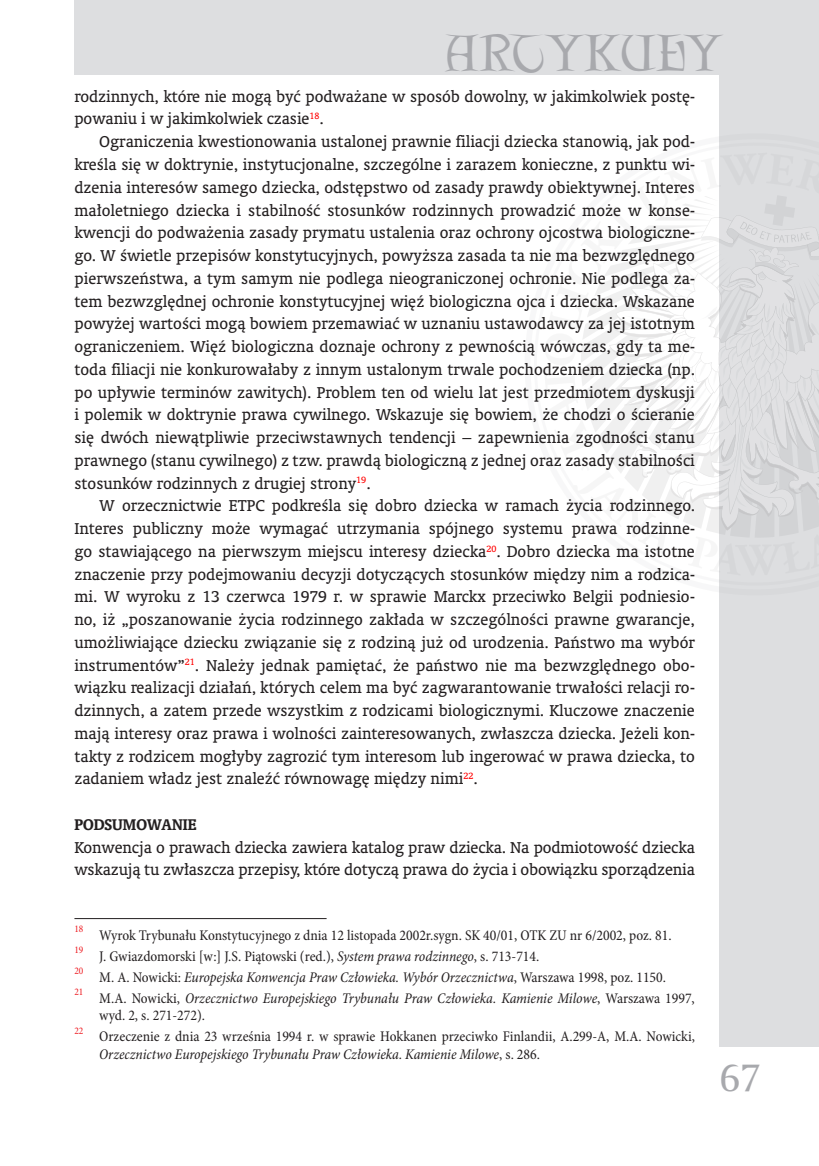
<style>
.page{position:relative;width:819px;height:1166px;background:#fff}
.page>*{position:absolute;margin:0;border:0;box-sizing:border-box;transform-origin:0 0}
.t1{font:46.55px "Lettergical PL";letter-spacing:-.005em;color:#a8a9ad}
.t2{font:36.75px "Amerigo PL";color:#a8a9ad}
.Normalny_PK{font:15.75px/22.8px "Oranda PL";letter-spacing:-.005em;color:#231f20}
.Normalny_PK-2{font:700 15.75px "Oranda PL";color:#231f20}
.przypisy_PK{font:condensed 14.88px/17.8px "Minion Pro";color:#231f20}
.przypisy_PK-2{font:italic condensed 14.88px/17.8px "Minion Pro";letter-spacing:-.005em;color:#231f20}
.przypisy_PK-3{font:condensed 10.15px "Minion Pro";color:#ee1d23}
.s1{font-style:italic}
.s2{font-style:normal}
</style>
<div class="page">
<div style="left:719px;top:0;width:100px;height:1047px;background:#dddee0"></div>
<div style="left:74px;top:0;width:745px;height:74px;background:#dddee0"></div>
<svg style="left:581px;top:196px;width:238px;height:341px"></svg>
<hr style="left:74px;top:918px;width:252px;height:1px;background:#231f20">
<h1 class="t1" style="left:445px;top:25px;width:279px">ARTYKUŁY</h1>
<p class="Normalny_PK" style="left:74px;top:85px;width:622px">rodzinnych, które nie mogą być podważane w sposób dowolny, w jakimkolwiek postę&shy;powaniu i w jakimkolwiek czasie<sup>18</sup>.</p>
<p class="Normalny_PK" style="left:74px;top:130px;width:622px;text-align:justify;text-indent:25px">Ograniczenia kwestionowania ustalonej prawnie filiacji dziecka stanowią, jak pod&shy;kreśla się w doktrynie, instytucjonalne, szczególne i zarazem konieczne, z punktu wi&shy;dzenia interesów samego dziecka, odstępstwo od zasady prawdy obiektywnej. Interes małoletniego dziecka i stabilność stosunków rodzinnych prowadzić może w konse&shy;kwencji do podważenia zasady prymatu ustalenia oraz ochrony ojcostwa biologiczne&shy;go. W świetle przepisów konstytucyjnych, powyższa zasada ta nie ma bezwzględnego pierwszeństwa, a tym samym nie podlega nieograniczonej ochronie. Nie podlega za&shy;tem bezwzględnej ochronie konstytucyjnej więź biologiczna ojca i dziecka. Wskazane powyżej wartości mogą bowiem przemawiać w uznaniu ustawodawcy za jej istotnym ograniczeniem. Więź biologiczna doznaje ochrony z pewnością wówczas, gdy ta me&shy;toda filiacji nie konkurowałaby z innym ustalonym trwale pochodzeniem dziecka (np. po upływie terminów zawitych). Problem ten od wielu lat jest przedmiotem dyskusji i polemik w doktrynie prawa cywilnego. Wskazuje się bowiem, że chodzi o ścieranie się dwóch niewątpliwie przeciwstawnych tendencji – zapewnienia zgodności stanu prawnego (stanu cywilnego) z tzw. prawdą biologiczną z jednej oraz zasady stabilności stosunków rodzinnych z drugiej strony<sup>19</sup>.</p>
<p class="Normalny_PK" style="left:74px;top:494px;width:622px;text-align:justify;text-indent:25px">W orzecznictwie ETPC podkreśla się dobro dziecka w ramach życia rodzinnego.<br>Interes publiczny może wymagać utrzymania spójnego systemu prawa rodzinne&shy;go stawiającego na pierwszym miejscu interesy dziecka<sup>20</sup>. Dobro dziecka ma istotne znaczenie przy podejmowaniu decyzji dotyczących stosunków między nim a rodzica&shy;mi. W wyroku z 13 czerwca 1979 r. w sprawie Marckx przeciwko Belgii podniesio&shy;no, iż „poszanowanie życia rodzinnego zakłada w szczególności prawne gwarancje, umożliwiające dziecku związanie się z rodziną już od urodzenia. Państwo ma wybór instrumentów”<sup>21</sup>. Należy jednak pamiętać, że państwo nie ma bezwzględnego obo&shy;wiązku realizacji działań, których celem ma być zagwarantowanie trwałości relacji ro&shy;dzinnych, a zatem przede wszystkim z rodzicami biologicznymi. Kluczowe znaczenie mają interesy oraz prawa i wolności zainteresowanych, zwłaszcza dziecka. Jeżeli kon&shy;takty z rodzicem mogłyby zagrozić tym interesom lub ingerować w prawa dziecka, to zadaniem władz jest znaleźć równowagę między nimi<sup>22</sup>.</p>
<p class="Normalny_PK-2" style="left:74px;top:814px;width:123px">PODSUMOWANIE</p>
<p class="Normalny_PK" style="left:74px;top:835px;width:622px">Konwencja o prawach dziecka zawiera katalog praw dziecka. Na podmiotowość dziecka wskazują tu zwłaszcza przepisy, które dotyczą prawa do życia i obowiązku sporządzenia</p>
<p class="przypisy_PK-3" style="left:74px;top:922px;width:11px">18</p>
<p class="przypisy_PK" style="left:99px;top:926px;width:574px">Wyrok Trybunału Konstytucyjnego z dnia 12 listopada 2002r.sygn. SK 40/01, OTK ZU nr 6/2002, poz. 81.</p>
<p class="przypisy_PK-3" style="left:74px;top:943px;width:11px">19</p>
<p class="przypisy_PK" style="left:99px;top:947px;width:441px">J. Gwiazdomorski [w:] J.S. Piątowski (red.), <span class="s1">System prawa rodzinnego</span>, s. 713-714.</p>
<p class="przypisy_PK-3" style="left:74px;top:964px;width:11px">20</p>
<p class="przypisy_PK-2" style="left:99px;top:968px;width:568px"><span class="s2">M. A. Nowicki:</span> Europejska Konwencja Praw Człowieka. Wybór Orzecznictwa<span class="s2">, Warszawa 1998, poz. 1150.</span></p>
<p class="przypisy_PK-3" style="left:74px;top:985px;width:11px">21</p>
<p class="przypisy_PK-2" style="left:99px;top:989px;width:597px"><span class="s2">M.A. Nowicki,</span> Orzecznictwo Europejskiego Trybunału Praw Człowieka. Kamienie Milowe<span class="s2">, Warszawa 1997, wyd. 2, s. 271-272).</span></p>
<p class="przypisy_PK-3" style="left:74px;top:1024px;width:11px">22</p>
<p class="przypisy_PK" style="left:99px;top:1028px;width:597px">Orzeczenie z dnia 23 września 1994 r. w sprawie Hokkanen przeciwko Finlandii, A.299-A, M.A. Nowicki,<br><span class="s1">Orzecznictwo Europejskiego Trybunału Praw Człowieka. Kamienie Milowe</span>, s. 286.</p>
<h2 class="t2" style="left:719px;top:1053px;width:42px">67</h2>
</div>
